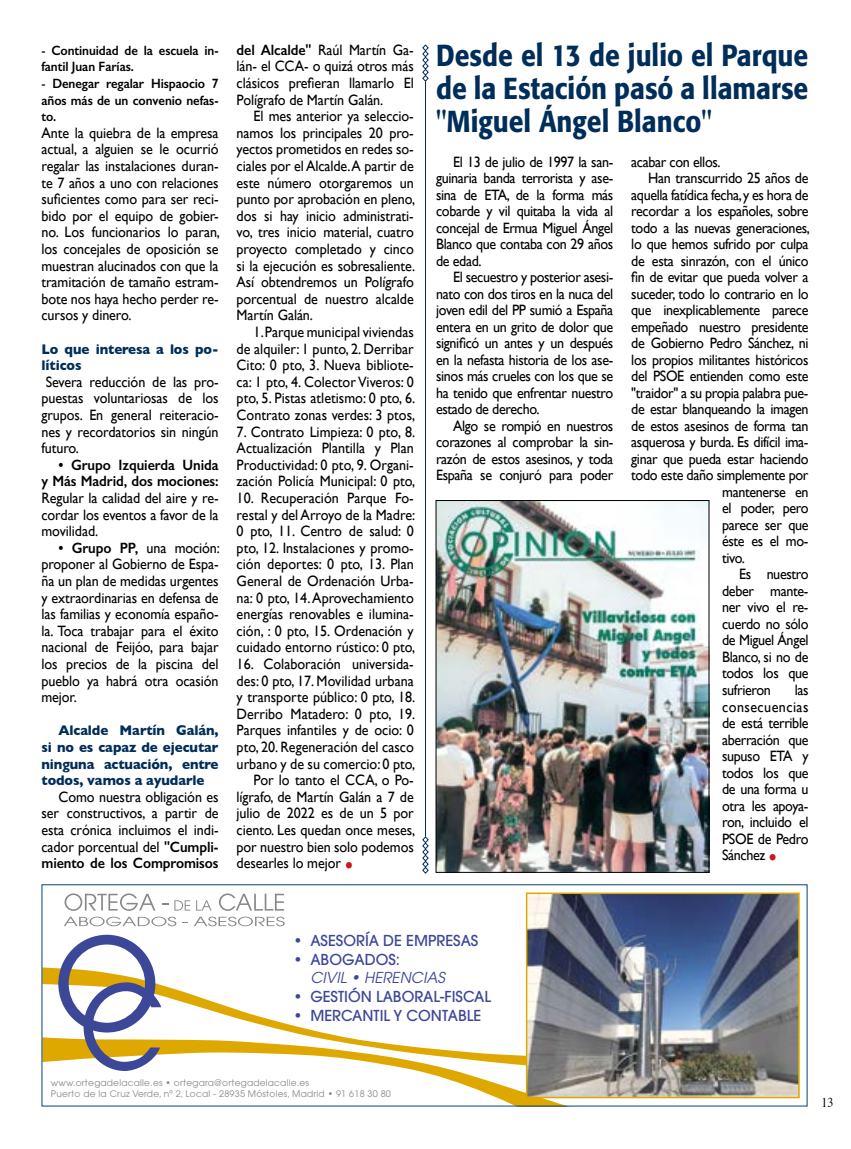
<style>
.page{position:relative;width:851px;height:1149px;background:#fff}
.page>*{position:absolute;margin:0;border:0;box-sizing:border-box;transform-origin:0 0}
.t1{font:500 30px/33px "Formata";color:#002d59;text-align:justify;scale:.88 1}
.t2{font:15px/16.6px "Gill Sans";letter-spacing:-.025em;color:#000;text-align:justify;scale:.94 1}
.t3{font:15px "Gill Sans";color:#000;scale:.94 1}
.t4{font:15px "Gill Sans";letter-spacing:-.005em;color:#000;scale:.94 1}
.t5{font:500 15px "Avant Garde";color:#3d4798}
.t6{font:600 15px/16.6px "Gill Sans";letter-spacing:-.005em;color:#000;text-align:right;scale:.94 1}
.t7{font:italic 15px "Avant Garde";color:#3d4798}
.t8{font:700 14.25px/16.6px "Gill Sans";letter-spacing:-.005em;color:#002d59;scale:.94 1}
.t9{font:600 13.5px/16.6px "Gill Sans";letter-spacing:-.005em;color:#000;scale:.94 1}
.t10{font:13.5px "Times";color:#000;scale:.88 1}
.t11{font:9px/10.8px "Avant Garde";letter-spacing:.025em;color:#878787}
.s1{font-weight:400}
.s2{font-weight:600}
.s3{font-size:25.5px;color:#cd171a}
</style>
<div class="page">
<svg style="left:44px;top:934px;width:536px;height:170px"></svg>
<img style="left:529px;top:895px;width:267px;height:199px">
<svg style="left:64px;top:893px;width:91px;height:17px"></svg>
<svg style="left:163px;top:900px;width:27px;height:10px"></svg>
<svg style="left:196px;top:900px;width:15px;height:10px"></svg>
<svg style="left:219px;top:893px;width:65px;height:17px"></svg>
<svg style="left:64px;top:916px;width:112px;height:10px"></svg>
<svg style="left:194px;top:916px;width:91px;height:10px"></svg>
<div style="left:526px;top:892px;width:273px;height:205px;border:2px solid #dea800"></div>
<hr style="left:425px;top:81px;width:1px;height:755px;background:#002d59">
<svg style="left:422px;top:836px;width:7px;height:37px"></svg>
<svg style="left:422px;top:44px;width:7px;height:38px"></svg>
<img style="left:437px;top:502px;width:270px;height:368px">
<div style="left:435px;top:500px;width:274px;height:372px;border:1px solid #000"></div>
<p class="t9" style="left:41px;top:42px;width:190px"><span class="s1">-</span> Continuidad de la escuela in&shy;fantil Juan Farías.</p>
<p class="t9" style="left:41px;top:75px;width:190px;text-align:justify"><span class="s1">-</span> Denegar regalar Hispaocio 7 años más de un convenio nefas&shy;to.</p>
<p class="t2" style="left:41px;top:124px;width:191px">Ante la quiebra de la empresa actual, a alguien se le ocurrió regalar las instalaciones duran&shy;te 7 años a uno con relaciones suficientes como para ser reci&shy;bido por el equipo de gobier&shy;no. Los funcionarios lo paran, los concejales de oposición se muestran alucinados con que la tramitación de tamaño estram&shy;bote nos haya hecho perder re&shy;cursos y dinero.</p>
<p class="t8" style="left:41px;top:340px;width:190px">Lo que interesa a los po&shy;líticos</p>
<p class="t2" style="left:41px;top:373px;width:190px">Severa reducción de las pro&shy;puestas voluntariosas de los grupos. En general reiteracio&shy;nes y recordatorios sin ningún futuro.</p>
<p class="t6" style="left:41px;top:456px;width:190px">• Grupo Izquierda Unida<br>y Más Madrid, dos mociones:</p>
<p class="t2" style="left:41px;top:489px;width:190px">Regular la calidad del aire y re&shy;cordar los eventos a favor de la movilidad.</p>
<p class="t2" style="left:41px;top:539px;width:191px;text-indent:17px"><span class="s2">• Grupo PP,</span> una moción: proponer al Gobierno de Espa&shy;ña un plan de medidas urgentes y extraordinarias en defensa de las familias y economía españo&shy;la. Toca trabajar para el éxito nacional de Feijóo, para bajar los precios de la piscina del pueblo ya habrá otra ocasión mejor.</p>
<p class="t8" style="left:41px;top:721px;width:190px;text-align:justify;text-indent:17px">Alcalde Martín Galán, si no es capaz de ejecutar ninguna actuación, entre todos, vamos a ayudarle</p>
<p class="t2" style="left:41px;top:788px;width:190px;text-indent:17px">Como nuestra obligación es ser constructivos, a partir de esta crónica incluimos el indi&shy;cador porcentual del <span class="s2">"Cumpli&shy;miento de los Compromisos</span></p>
<p class="t2" style="left:236px;top:41px;width:190px"><span class="s2">del Alcalde"</span> Raúl Martín Ga&shy;lán- el CCA- o quizá otros más clásicos prefieran llamarlo El Polígrafo de Martín Galán.</p>
<p class="t2" style="left:236px;top:108px;width:191px;text-indent:17px">El mes anterior ya seleccio&shy;namos los principales 20 pro&shy;yectos prometidos en redes so&shy;ciales por el Alcalde.A partir de este número otorgaremos un punto por aprobación en pleno, dos si hay inicio administrati&shy;vo, tres inicio material, cuatro proyecto completado y cinco si la ejecución es sobresaliente.<br>Así obtendremos un Polígrafo porcentual de nuestro alcalde Martín Galán.</p>
<p class="t2" style="left:236px;top:323px;width:191px;text-indent:17px">1. Parque municipal viviendas de alquiler: 1 punto, 2. Derribar Cito: 0 pto, 3. Nueva bibliote&shy;ca: 1 pto, 4. Colector Viveros: 0 pto, 5. Pistas atletismo: 0 pto, 6.<br>Contrato zonas verdes: 3 ptos,</p>
<p class="t2" style="left:236px;top:423px;width:191px">7. Contrato Limpieza: 0 pto, 8.<br>Actualización Plantilla y Plan Productividad: 0 pto, 9. Organi&shy;zación Policía Municipal: 0 pto,</p>
<p class="t2" style="left:236px;top:489px;width:191px">10. Recuperación Parque Fo&shy;restal y del Arroyo de la Madre:<br>0 pto, 11. Centro de salud: 0 pto, 12. Instalaciones y promo&shy;ción deportes: 0 pto, 13. Plan General de Ordenación Urba&shy;na: 0 pto, 14. Aprovechamiento energías renovables e ilumina&shy;ción, : 0 pto, 15. Ordenación y cuidado entorno rústico: 0 pto,</p>
<p class="t3" style="left:236px;top:655px;width:190px">16. Colaboración universida-</p>
<p class="t3" style="left:236px;top:671px;width:190px">des: 0 pto, 17. Movilidad urbana</p>
<p class="t3" style="left:236px;top:688px;width:191px">y transporte público: 0 pto, 18.</p>
<p class="t3" style="left:236px;top:704px;width:191px">Derribo Matadero: 0 pto, 19.</p>
<p class="t3" style="left:236px;top:721px;width:190px">Parques infantiles y de ocio: 0</p>
<p class="t3" style="left:236px;top:737px;width:190px">pto, 20. Regeneración del casco</p>
<p class="t3" style="left:236px;top:754px;width:191px">urbano y de su comercio: 0 pto,</p>
<p class="t4" style="left:253px;top:771px;width:172px">Por lo tanto el CCA, o Po-</p>
<p class="t4" style="left:236px;top:787px;width:190px">lígrafo, de Martín Galán a 7 de</p>
<p class="t4" style="left:236px;top:804px;width:190px">julio de 2022 es de un 5 por</p>
<p class="t4" style="left:236px;top:820px;width:191px">ciento. Les quedan once meses,</p>
<p class="t4" style="left:236px;top:837px;width:190px">por nuestro bien solo podemos</p>
<p class="t4" style="left:236px;top:854px;width:126px">desearles lo mejor <span class="s3">•</span></p>
<h1 class="t1" style="left:436px;top:38px;width:424px">Desde el 13 de julio el Parque de la Estación pasó a llamarse "Miguel Ángel Blanco"</h1>
<p class="t2" style="left:436px;top:153px;width:190px;text-indent:17px">El 13 de julio de 1997 la san&shy;guinaria banda terrorista y ase&shy;sina de ETA, de la forma más cobarde y vil quitaba la vida al concejal de Ermua Miguel Ángel Blanco que contaba con 29 años de edad.</p>
<p class="t2" style="left:436px;top:268px;width:190px;text-indent:17px">El secuestro y posterior asesi&shy;nato con dos tiros en la nuca del joven edil del PP sumió a España entera en un grito de dolor que significó un antes y un después en la nefasta historia de los ase&shy;sinos más crueles con los que se ha tenido que enfrentar nuestro estado de derecho.</p>
<p class="t2" style="left:436px;top:417px;width:190px;text-indent:17px">Algo se rompió en nuestros corazones al comprobar la sin&shy;razón de estos asesinos, y toda España se conjuró para poder</p>
<p class="t2" style="left:631px;top:153px;width:97px">acabar con ellos.</p>
<p class="t2" style="left:648px;top:169px;width:172px">Han transcurrido 25 años de</p>
<p class="t2" style="left:631px;top:186px;width:190px">aquella fatídica fecha, y es hora de</p>
<p class="t2" style="left:631px;top:202px;width:190px">recordar a los españoles, sobre</p>
<p class="t2" style="left:631px;top:219px;width:191px">todo a las nuevas generaciones,</p>
<p class="t2" style="left:631px;top:235px;width:190px">lo que hemos sufrido por culpa</p>
<p class="t2" style="left:631px;top:252px;width:190px">de esta sinrazón, con el único</p>
<p class="t2" style="left:631px;top:268px;width:190px">fin de evitar que pueda volver a</p>
<p class="t2" style="left:631px;top:285px;width:190px">suceder, todo lo contrario en lo</p>
<p class="t2" style="left:631px;top:301px;width:190px">que inexplicablemente parece</p>
<p class="t2" style="left:631px;top:318px;width:190px">empeñado nuestro presidente</p>
<p class="t2" style="left:631px;top:334px;width:190px">de Gobierno Pedro Sánchez, ni</p>
<p class="t2" style="left:631px;top:351px;width:190px">los propios militantes históricos</p>
<p class="t2" style="left:631px;top:367px;width:190px">del PSOE entienden como este</p>
<p class="t2" style="left:631px;top:384px;width:190px">"traidor" a su propia palabra pue-</p>
<p class="t2" style="left:631px;top:400px;width:190px">de estar blanqueando la imagen</p>
<p class="t2" style="left:631px;top:417px;width:190px">de estos asesinos de forma tan</p>
<p class="t2" style="left:631px;top:433px;width:190px">asquerosa y burda. Es difícil ima-</p>
<p class="t2" style="left:631px;top:450px;width:190px">ginar que pueda estar haciendo</p>
<p class="t2" style="left:631px;top:466px;width:190px">todo este daño simplemente por</p>
<p class="t2" style="left:722px;top:483px;width:93px">mantenerse en</p>
<p class="t2" style="left:722px;top:499px;width:93px">el poder, pero</p>
<p class="t2" style="left:722px;top:516px;width:93px">parece ser que</p>
<p class="t2" style="left:722px;top:532px;width:93px">éste es el mo-</p>
<p class="t2" style="left:722px;top:549px;width:26px">tivo.</p>
<p class="t2" style="left:739px;top:565px;width:75px">Es nuestro</p>
<p class="t2" style="left:722px;top:582px;width:93px">deber mante-</p>
<p class="t2" style="left:722px;top:598px;width:93px">ner vivo el re-</p>
<p class="t2" style="left:722px;top:615px;width:93px">cuerdo no sólo</p>
<p class="t2" style="left:722px;top:631px;width:93px">de Miguel Ángel</p>
<p class="t2" style="left:722px;top:648px;width:93px">Blanco, si no de</p>
<p class="t2" style="left:722px;top:664px;width:93px">todos los que</p>
<p class="t2" style="left:722px;top:681px;width:53px">sufrieron</p>
<p class="t2" style="left:722px;top:681px;width:93px;text-indent:72px">las consecuencias de está terrible aberración que supuso ETA y todos los que de una forma u otra les apoya&shy;ron, incluido el PSOE de Pedro Sánchez <span class="s3">•</span></p>
<p class="t5" style="left:293px;top:930px;width:186px">• ASESORÍA DE EMPRESAS</p>
<p class="t5" style="left:293px;top:949px;width:108px">• ABOGADOS:</p>
<p class="t7" style="left:310px;top:968px;width:136px">CIVIL • HERENCIAS</p>
<p class="t5" style="left:293px;top:987px;width:199px">• GESTIÓN LABORAL-FISCAL</p>
<p class="t5" style="left:293px;top:1005px;width:189px">• MERCANTIL Y CONTABLE</p>
<p class="t11" style="left:51px;top:1077px;width:341px">www.ortegadelacalle.es • ortegara@ortegadelacalle.es<br>Puerto de la Cruz Verde, nº 2, Local - 28935 Móstoles, Madrid • 91 618 30 80</p>
<p class="t10" style="left:821px;top:1089px;width:15px">13</p>
</div>
